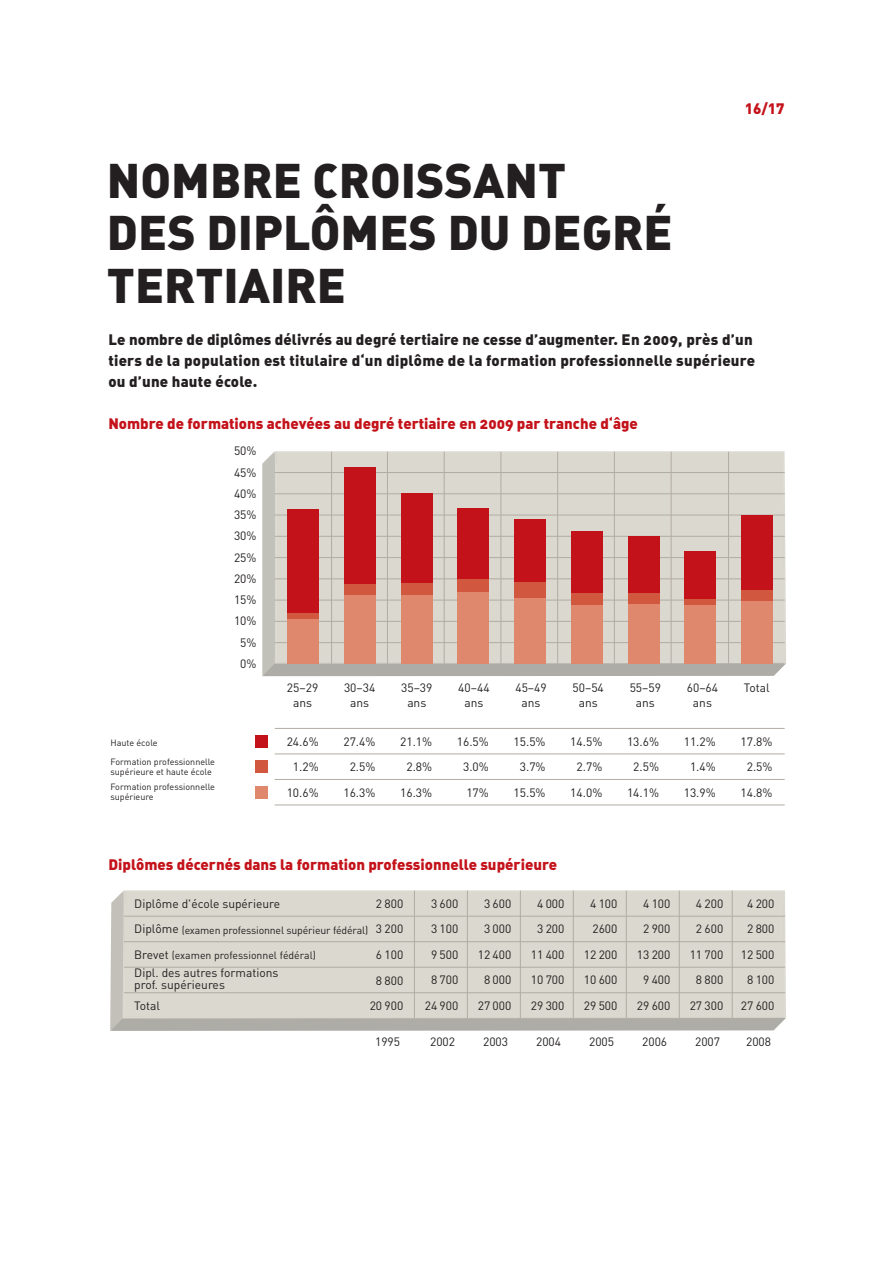
<style>
.page{position:relative;width:893px;height:1263px;background:#fff}
.page>*{position:absolute;margin:0;border:0;box-sizing:border-box;transform-origin:0 0}
.t1{font:48px/52.5px "DIN Black Alternate";color:#231f20}
.t2{font:15px/21px "DIN Black Alternate";letter-spacing:.01em;color:#231f20}
.t3{font:15px "DIN Black Alternate";color:#c4121a}
.t4{font:900 15px "DIN";color:#c4121a}
.t5{font:12px/25.5px "DIN";color:#231f20;text-align:center}
.t6{font:10.5px "DIN";letter-spacing:-.015em;color:#231f20}
.t7{font:9px/10.5px "DIN";color:#231f20}
.s1{font-size:12px}
</style>
<div class="page">
<div style="left:255px;top:735px;width:13px;height:12px;background:#c4121a"></div>
<div style="left:255px;top:760px;width:13px;height:13px;background:#d1573e"></div>
<div style="left:255px;top:786px;width:13px;height:12px;background:#df886e"></div>
<svg style="left:262px;top:451px;width:524px;height:225px;background:#d4d2c9"></svg>
<hr style="left:275px;top:557px;width:510px;height:1px;background:#b3aca4">
<hr style="left:275px;top:536px;width:510px;height:1px;background:#b3aca4">
<hr style="left:275px;top:515px;width:510px;height:1px;background:#b3aca4">
<hr style="left:275px;top:493px;width:510px;height:1px;background:#b3aca4">
<hr style="left:275px;top:472px;width:510px;height:1px;background:#b3aca4">
<hr style="left:275px;top:579px;width:510px;height:1px;background:#b3aca4">
<hr style="left:275px;top:600px;width:510px;height:1px;background:#b3aca4">
<hr style="left:275px;top:621px;width:510px;height:1px;background:#b3aca4">
<hr style="left:275px;top:642px;width:510px;height:1px;background:#b3aca4">
<hr style="left:275px;top:728px;width:510px;height:1px;background:#b3aca4">
<hr style="left:275px;top:754px;width:510px;height:1px;background:#b3aca4">
<hr style="left:275px;top:779px;width:510px;height:1px;background:#b3aca4">
<hr style="left:275px;top:805px;width:510px;height:1px;background:#b3aca4">
<hr style="left:387px;top:452px;width:1px;height:212px;background:#b3aca4">
<hr style="left:444px;top:452px;width:1px;height:212px;background:#b3aca4">
<hr style="left:501px;top:452px;width:1px;height:212px;background:#b3aca4">
<hr style="left:557px;top:452px;width:1px;height:212px;background:#b3aca4">
<hr style="left:614px;top:452px;width:1px;height:212px;background:#b3aca4">
<hr style="left:671px;top:452px;width:1px;height:212px;background:#b3aca4">
<div style="left:287px;top:619px;width:32px;height:45px;background:#df886e"></div>
<div style="left:287px;top:509px;width:32px;height:105px;background:#c4121a"></div>
<div style="left:287px;top:614px;width:32px;height:5px;background:#d1573e"></div>
<div style="left:344px;top:595px;width:32px;height:69px;background:#df886e"></div>
<div style="left:344px;top:468px;width:32px;height:116px;background:#c4121a"></div>
<div style="left:344px;top:584px;width:32px;height:11px;background:#d1573e"></div>
<div style="left:401px;top:595px;width:32px;height:69px;background:#df886e"></div>
<div style="left:401px;top:493px;width:32px;height:90px;background:#c4121a"></div>
<div style="left:401px;top:583px;width:32px;height:12px;background:#d1573e"></div>
<div style="left:457px;top:592px;width:32px;height:72px;background:#df886e"></div>
<div style="left:457px;top:509px;width:32px;height:70px;background:#c4121a"></div>
<div style="left:457px;top:579px;width:32px;height:13px;background:#d1573e"></div>
<div style="left:514px;top:598px;width:32px;height:66px;background:#df886e"></div>
<div style="left:514px;top:519px;width:32px;height:65px;background:#c4121a"></div>
<div style="left:514px;top:582px;width:32px;height:16px;background:#d1573e"></div>
<div style="left:571px;top:604px;width:32px;height:60px;background:#df886e"></div>
<div style="left:571px;top:531px;width:32px;height:62px;background:#c4121a"></div>
<div style="left:571px;top:593px;width:32px;height:11px;background:#d1573e"></div>
<div style="left:627px;top:604px;width:32px;height:60px;background:#df886e"></div>
<div style="left:627px;top:536px;width:32px;height:57px;background:#c4121a"></div>
<div style="left:627px;top:593px;width:32px;height:11px;background:#d1573e"></div>
<div style="left:684px;top:605px;width:32px;height:59px;background:#df886e"></div>
<div style="left:684px;top:551px;width:32px;height:48px;background:#c4121a"></div>
<div style="left:684px;top:599px;width:32px;height:6px;background:#d1573e"></div>
<div style="left:741px;top:601px;width:32px;height:63px;background:#df886e"></div>
<div style="left:741px;top:515px;width:32px;height:75px;background:#c4121a"></div>
<div style="left:741px;top:590px;width:32px;height:11px;background:#d1573e"></div>
<hr style="left:331px;top:452px;width:1px;height:212px;background:#b3aca4">
<hr style="left:728px;top:452px;width:1px;height:212px;background:#b3aca4">
<svg style="left:110px;top:891px;width:676px;height:140px;background:#b4b3ad"></svg>
<div style="left:123px;top:890px;width:663px;height:128px;background:#dad8cf"></div>
<hr style="left:124px;top:941px;width:661px;height:1px;background:#b3aca4">
<hr style="left:124px;top:967px;width:661px;height:1px;background:#b3aca4">
<hr style="left:124px;top:992px;width:661px;height:1px;background:#b3aca4">
<hr style="left:124px;top:916px;width:661px;height:1px;background:#b3aca4">
<hr style="left:414px;top:890px;width:1px;height:128px;background:#b3aca4">
<hr style="left:467px;top:890px;width:1px;height:128px;background:#b3aca4">
<hr style="left:520px;top:890px;width:1px;height:128px;background:#b3aca4">
<hr style="left:573px;top:890px;width:1px;height:128px;background:#b3aca4">
<hr style="left:626px;top:890px;width:1px;height:128px;background:#b3aca4">
<hr style="left:679px;top:890px;width:1px;height:128px;background:#b3aca4">
<hr style="left:732px;top:890px;width:1px;height:128px;background:#b3aca4">
<p class="t4" style="left:745px;top:100px;width:41px">16/17</p>
<h1 class="t1" style="left:107px;top:155px;width:567px">NOMBRE CROISSANT<br>DES DIPLÔMES DU DEGRÉ<br>TERTIAIRE</h1>
<p class="t2" style="left:108px;top:329px;width:648px">Le nombre de diplômes délivrés au degré tertiaire ne cesse d’augmenter. En 2009, près d’un tiers de la population est titulaire d‘un diplôme de la formation professionnelle supérieure ou d’une haute école.</p>
<p class="t3" style="left:108px;top:415px;width:531px">Nombre de formations achevées au degré tertiaire en 2009 par tranche d‘âge</p>
<p class="t5" style="left:234px;top:440px;width:24px;line-height:21.3px">50%<br>45%<br>40%<br>35%<br>30%<br>25%<br>20%<br>15%<br>10%<br>5%<br>0%</p>
<p class="t7" style="left:111px;top:737px;width:49px">Haute école</p>
<p class="t7" style="left:110px;top:781px;width:106px">Formation professionnelle supérieure</p>
<p class="t7" style="left:110px;top:756px;width:106px">Formation professionnelle supérieure et haute école</p>
<p class="t5" style="left:287px;top:680px;width:33px;line-height:15px">25–29 ans</p>
<p class="t5" style="left:287px;top:729px;width:34px">24.6%<br>1.2%<br>10.6%</p>
<p class="t5" style="left:344px;top:680px;width:33px;line-height:15px">30–34 ans</p>
<p class="t5" style="left:343px;top:729px;width:34px">27.4%<br>2.5%<br>16.3%</p>
<p class="t5" style="left:401px;top:680px;width:33px;line-height:15px">35–39 ans</p>
<p class="t5" style="left:400px;top:729px;width:34px">21.1%<br>2.8%<br>16.3%</p>
<p class="t5" style="left:458px;top:680px;width:33px;line-height:15px">40–44 ans</p>
<p class="t5" style="left:463px;top:729px;width:27px;text-align:justify;text-indent:-6px">16.5% 3.0% 17%</p>
<p class="t5" style="left:515px;top:680px;width:33px;line-height:15px">45–49 ans</p>
<p class="t5" style="left:514px;top:729px;width:34px">15.5%<br>3.7%<br>15.5%</p>
<p class="t5" style="left:573px;top:680px;width:33px;line-height:15px">50–54 ans</p>
<p class="t5" style="left:570px;top:729px;width:34px">14.5%<br>2.7%<br>14.0%</p>
<p class="t5" style="left:630px;top:680px;width:33px;line-height:15px">55–59 ans</p>
<p class="t5" style="left:627px;top:729px;width:34px">13.6%<br>2.5%<br>14.1%</p>
<p class="t5" style="left:687px;top:680px;width:33px;line-height:15px">60–64 ans</p>
<p class="t5" style="left:744px;top:675px;width:27px">Total</p>
<p class="t5" style="left:684px;top:729px;width:34px">11.2%<br>1.4%<br>13.9%</p>
<p class="t5" style="left:740px;top:729px;width:34px">17.8%<br>2.5%<br>14.8%</p>
<p class="t3" style="left:108px;top:856px;width:450px">Diplômes décernés dans la formation professionnelle supérieure</p>
<p class="t5" style="left:134px;top:891px;width:147px">Diplôme d'école supérieure</p>
<p class="t6" style="left:134px;top:924px;width:235px"><span class="s1">Diplôme</span> (examen professionnel supérieur fédéral)</p>
<p class="t6" style="left:134px;top:949px;width:183px"><span class="s1">Brevet</span> (examen professionnel fédéral)</p>
<p class="t5" style="left:370px;top:891px;width:35px">2 800<br>3 200<br>6 100<br>8 800<br>20 900</p>
<p class="t5" style="left:134px;top:967px;width:146px;line-height:12px;text-align:left">Dipl. des autres formations prof. supérieures</p>
<p class="t5" style="left:134px;top:993px;width:27px">Total</p>
<p class="t5" style="left:425px;top:891px;width:35px">3 600<br>3 100<br>9 500<br>8 700<br>24 900</p>
<p class="t5" style="left:478px;top:891px;width:35px">3 600<br>3 000<br>12 400<br>8 000<br>27 000</p>
<p class="t5" style="left:531px;top:891px;width:35px">4 000<br>3 200<br>11 400<br>10 700<br>29 300</p>
<p class="t5" style="left:584px;top:891px;width:35px;text-align:right">4 100<br>2600<br>12 200<br>10 600<br>29 500</p>
<p class="t5" style="left:637px;top:891px;width:35px">4 100<br>2 900<br>13 200<br>9 400<br>29 600</p>
<p class="t5" style="left:690px;top:891px;width:35px">4 200<br>2 600<br>11 700<br>8 800<br>27 300</p>
<p class="t5" style="left:741px;top:891px;width:35px">4 200<br>2 800<br>12 500<br>8 100<br>27 600</p>
<p class="t5" style="left:375px;top:1029px;width:27px">1995</p>
<p class="t5" style="left:430px;top:1029px;width:27px">2002</p>
<p class="t5" style="left:483px;top:1029px;width:27px">2003</p>
<p class="t5" style="left:536px;top:1029px;width:27px">2004</p>
<p class="t5" style="left:589px;top:1029px;width:27px">2005</p>
<p class="t5" style="left:642px;top:1029px;width:27px">2006</p>
<p class="t5" style="left:695px;top:1029px;width:27px">2007</p>
<p class="t5" style="left:746px;top:1029px;width:27px">2008</p>
</div>
